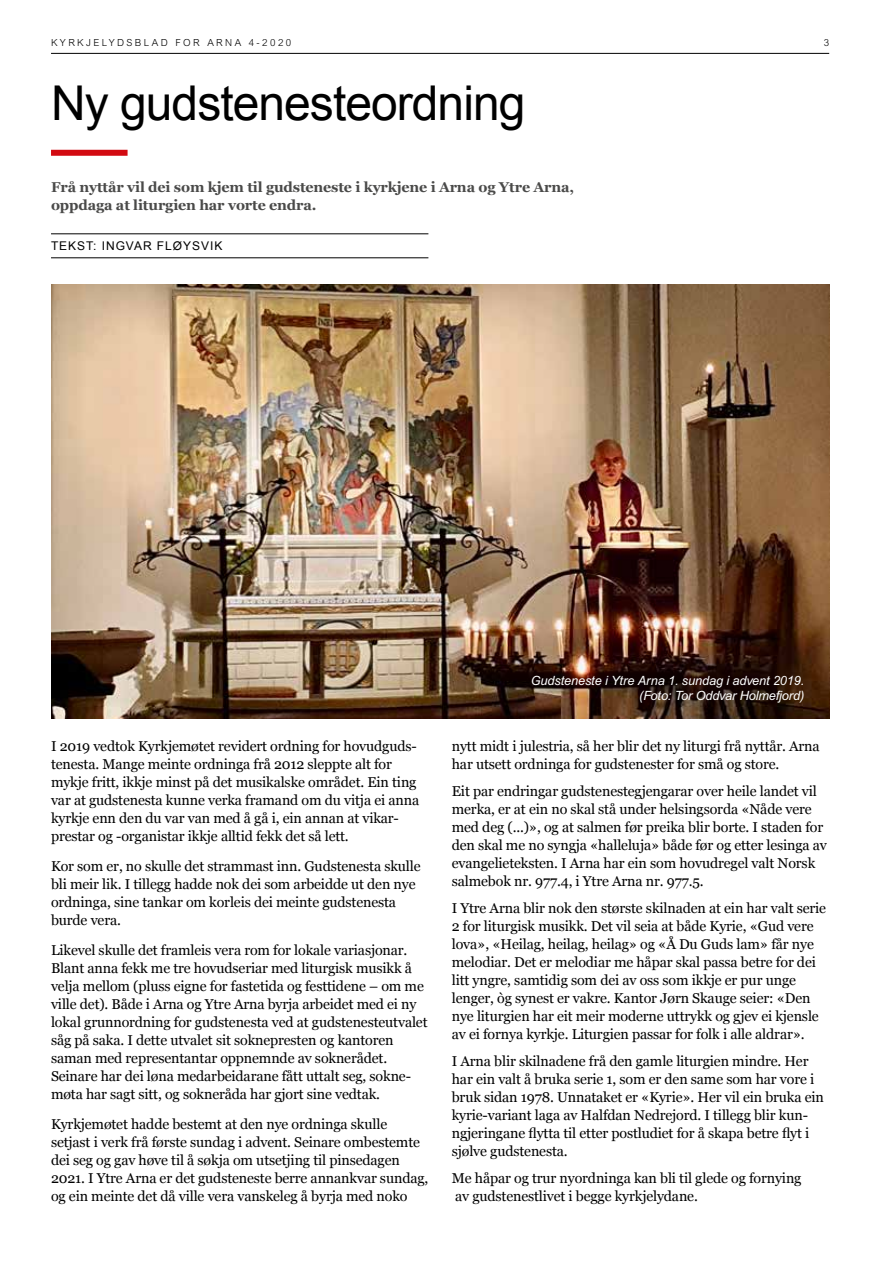
<style>
.page{position:relative;width:893px;height:1263px;background:#fff}
.page>*{position:absolute;margin:0;border:0;box-sizing:border-box;transform-origin:0 0}
.t1{font:48px "Arial";letter-spacing:-.02em;color:#000}
.t2{font:14.25px/18px "Georgia";letter-spacing:-.01em;color:#000}
.t3{font:700 14.25px/18px "Georgia";letter-spacing:-.01em;color:#4a4a49}
.t4{font:italic 12.75px/15px "Arial";letter-spacing:-.01em;color:#fff;text-align:right}
.t5{font:12px "Arial";letter-spacing:.08em;color:#000}
.t6{font:300 9.75px "Arial";letter-spacing:.25em;color:#000}
</style>
<div class="page">
<hr style="left:51px;top:233px;width:377px;height:1px;background:#000">
<hr style="left:51px;top:257px;width:377px;height:1px;background:#000">
<div style="left:51px;top:150px;width:77px;height:6px;background:#d20a11"></div>
<img style="left:51px;top:285px;width:778px;height:434px">
<hr style="left:51px;top:53px;width:778px;height:1px;background:#000">
<p class="t6" style="left:51px;top:37px;width:242px">KYRKJELYDSBLAD FOR ARNA 4-2020</p>
<p class="t6" style="left:824px;top:37px;width:7px">3</p>
<h1 class="t1" style="left:51px;top:72px;width:476px">Ny gudstenesteordning</h1>
<p class="t3" style="left:51px;top:177px;width:525px">Frå nyttår vil dei som kjem til gudsteneste i kyrkjene i Arna og Ytre Arna, oppdaga at liturgien har vorte endra.</p>
<p class="t5" style="left:51px;top:238px;width:173px">TEKST: INGVAR FLØYSVIK</p>
<p class="t2" style="left:51px;top:736px;width:370px">I 2019 vedtok Kyrkjemøtet revidert ordning for hovudguds&shy;tenesta. Mange meinte ordninga frå 2012 sleppte alt for mykje fritt, ikkje minst på det musikalske området. Ein ting var at gudstenesta kunne verka framand om du vitja ei anna kyrkje enn den du var van med å gå i, ein annan at vikar&shy;prestar og -organistar ikkje alltid fekk det så lett.</p>
<p class="t2" style="left:51px;top:856px;width:371px">Kor som er, no skulle det strammast inn. Gudstenesta skulle bli meir lik. I tillegg hadde nok dei som arbeidde ut den nye ordninga, sine tankar om korleis dei meinte gudstenesta burde vera.</p>
<p class="t2" style="left:51px;top:940px;width:378px">Likevel skulle det framleis vera rom for lokale variasjonar.<br>Blant anna fekk me tre hovudseriar med liturgisk musikk å velja mellom (pluss eigne for fastetida og festtidene – om me ville det). Både i Arna og Ytre Arna byrja arbeidet med ei ny lokal grunnordning for gudstenesta ved at gudstenesteutvalet såg på saka. I dette utvalet sit soknepresten og kantoren saman med representantar oppnemnde av soknerådet.<br>Seinare har dei løna medarbeidarane fått uttalt seg, sokne&shy;møta har sagt sitt, og sokneråda har gjort sine vedtak.</p>
<p class="t2" style="left:51px;top:1114px;width:379px">Kyrkjemøtet hadde bestemt at den nye ordninga skulle setjast i verk frå første sundag i advent. Seinare ombestemte dei seg og gav høve til å søkja om utsetjing til pinsedagen 2021. I Ytre Arna er det gudsteneste berre annankvar sundag, og ein meinte det då ville vera vanskeleg å byrja med noko</p>
<p class="t4" style="left:531px;top:673px;width:275px">Gudsteneste i Ytre Arna 1. sundag i advent 2019. (Foto: Tor Oddvar Holmefjord)</p>
<p class="t2" style="left:452px;top:736px;width:369px">nytt midt i julestria, så her blir det ny liturgi frå nyttår. Arna har utsett ordninga for gudstenester for små og store.</p>
<p class="t2" style="left:452px;top:781px;width:377px">Eit par endringar gudstenestegjengarar over heile landet vil merka, er at ein no skal stå under helsingsorda «Nåde vere med deg (...)», og at salmen før preika blir borte. I staden for den skal me no syngja «halleluja» både før og etter lesinga av evangelieteksten. I Arna har ein som hovudregel valt Norsk salmebok nr. 977.4, i Ytre Arna nr. 977.5.</p>
<p class="t2" style="left:452px;top:898px;width:376px">I Ytre Arna blir nok den største skilnaden at ein har valt serie 2 for liturgisk musikk. Det vil seia at både Kyrie, «Gud vere lova», «Heilag, heilag, heilag» og «Å Du Guds lam» får nye melodiar. Det er melodiar me håpar skal passa betre for dei litt yngre, samtidig som dei av oss som ikkje er pur unge lenger, òg synest er vakre. Kantor Jørn Skauge seier: «Den nye liturgien har eit meir moderne uttrykk og gjev ei kjensle av ei fornya kyrkje. Liturgien passar for folk i alle aldrar».</p>
<p class="t2" style="left:452px;top:1051px;width:374px">I Arna blir skilnadene frå den gamle liturgien mindre. Her har ein valt å bruka serie 1, som er den same som har vore i bruk sidan 1978. Unnataket er «Kyrie». Her vil ein bruka ein kyrie-variant laga av Halfdan Nedrejord. I tillegg blir kun&shy;ngjeringane flytta til etter postludiet for å skapa betre flyt i sjølve gudstenesta.</p>
<p class="t2" style="left:452px;top:1168px;width:351px">Me håpar og trur nyordninga kan bli til glede og fornying av gudstenestlivet i begge kyrkjelydane.</p>
</div>
